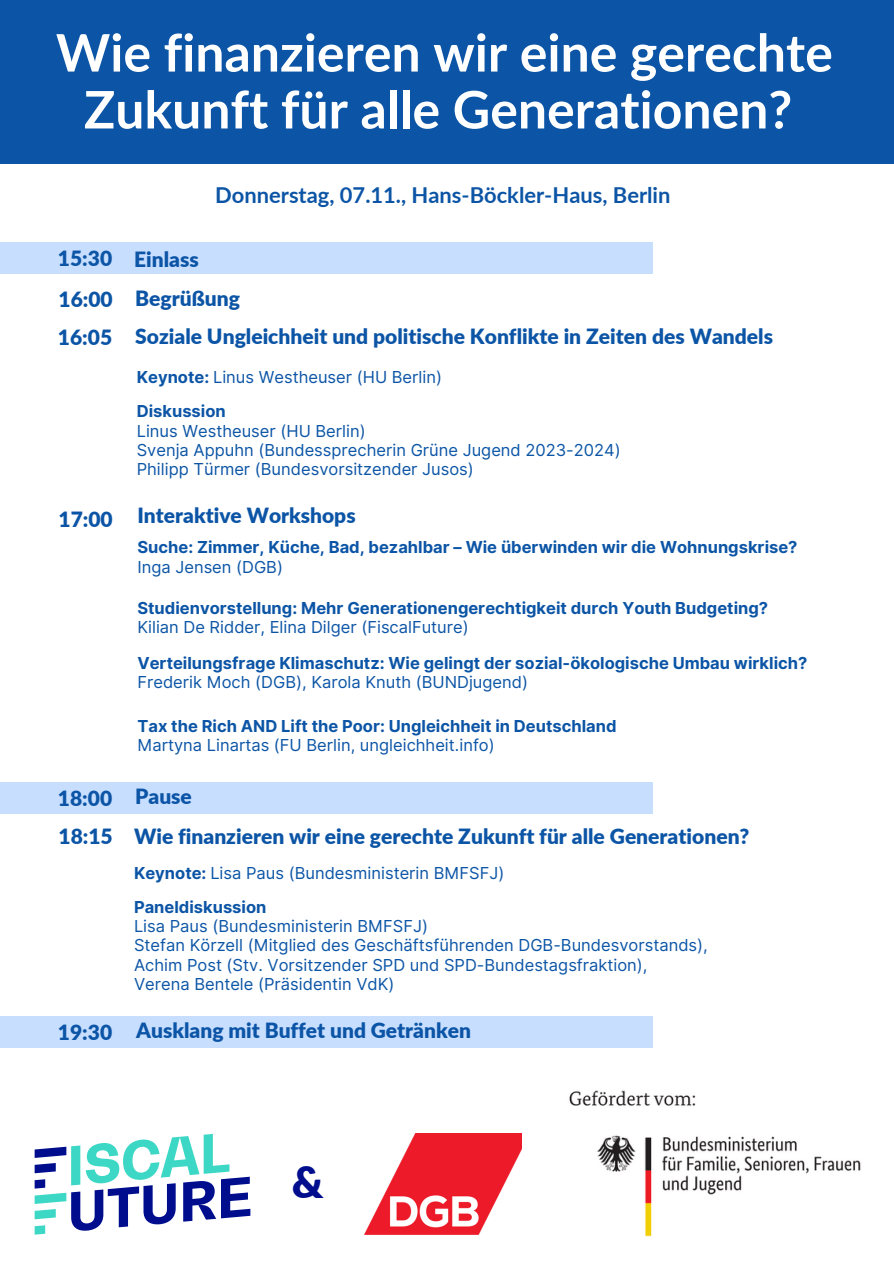
<style>
.page{position:relative;width:894px;height:1264px;background:#fff}
.page>*{position:absolute;margin:0;border:0;box-sizing:border-box;transform-origin:0 0}
.t1{font:700 51.75px/56.8px "Lato";color:#fff;text-align:center}
.t2{font:900 43.35px "Lato";color:#000e8e}
.t3{font:700 21.9px "Lato";color:#0c55a6}
.t4{font:900 21px "Lato";color:#0c55a6}
.t5{font:16.5px "Inter";color:#0c55a6}
.t6{font:700 16.5px "Inter";color:#0c55a6}
.s1{font-weight:700}
</style>
<div class="page">
<div style="left:0;top:0;width:893px;height:164px;background:#0c55a6"></div>
<div style="left:0;top:782px;width:653px;height:31px;background:#c7deff"></div>
<div style="left:0;top:1016px;width:653px;height:31px;background:#c7deff"></div>
<img style="left:365px;top:1133px;width:157px;height:101px">
<svg style="left:35px;top:1134px;width:215px;height:100px"></svg>
<div style="left:0;top:242px;width:653px;height:32px;background:#c7deff"></div>
<img style="left:569px;top:1090px;width:292px;height:147px">
<p class="t1" style="left:56px;top:23px;width:778px">Wie finanzieren wir eine gerechte<br>Zukunft für alle Generationen?</p>
<p class="t3" style="left:215px;top:182px;width:456px">Donnerstag, 07.11., Hans-Böckler-Haus, Berlin</p>
<h2 class="t4" style="left:58px;top:245px;width:56px">15:30</h2>
<p class="t4" style="left:134px;top:246px;width:66px">Einlass</p>
<h2 class="t4" style="left:58px;top:286px;width:56px">16:00</h2>
<p class="t4" style="left:135px;top:285px;width:106px">Begrüßung</p>
<p class="t4" style="left:58px;top:324px;width:56px">16:05</p>
<p class="t4" style="left:135px;top:323px;width:639px">Soziale Ungleichheit und politische Konflikte in Zeiten des Wandels</p>
<h2 class="t5" style="left:137px;top:367px;width:307px"><span class="s1">Keynote:</span> Linus Westheuser (HU Berlin)</h2>
<p class="t6" style="left:137px;top:401px;width:90px">Diskussion</p>
<p class="t5" style="left:137px;top:420px;width:230px">Linus Westheuser (HU Berlin)</p>
<p class="t5" style="left:137px;top:440px;width:485px">Svenja Appuhn (Bundessprecherin Grüne Jugend 2023-2024)</p>
<p class="t5" style="left:137px;top:459px;width:338px">Philipp Türmer (Bundesvorsitzender Jusos)</p>
<p class="t4" style="left:58px;top:506px;width:56px">17:00</p>
<p class="t4" style="left:137px;top:502px;width:220px">Interaktive Workshops</p>
<p class="t6" style="left:137px;top:537px;width:661px">Suche: Zimmer, Küche, Bad, bezahlbar – Wie überwinden wir die Wohnungskrise?</p>
<p class="t5" style="left:137px;top:557px;width:147px">Inga Jensen (DGB)</p>
<p class="t6" style="left:137px;top:598px;width:632px">Studienvorstellung: Mehr Generationengerechtigkeit durch Youth Budgeting?</p>
<h2 class="t5" style="left:137px;top:617px;width:333px">Kilian De Ridder, Elina Dilger (FiscalFuture)</h2>
<h2 class="t6" style="left:137px;top:653px;width:671px">Verteilungsfrage Klimaschutz: Wie gelingt der sozial-ökologische Umbau wirklich?</h2>
<h2 class="t5" style="left:137px;top:672px;width:392px">Frederik Moch (DGB), Karola Knuth (BUNDjugend)</h2>
<h2 class="t6" style="left:137px;top:716px;width:480px">Tax the Rich AND Lift the Poor: Ungleichheit in Deutschland</h2>
<p class="t5" style="left:137px;top:735px;width:359px">Martyna Linartas (FU Berlin, ungleichheit.info)</p>
<p class="t4" style="left:58px;top:785px;width:56px">18:00</p>
<p class="t4" style="left:135px;top:783px;width:58px">Pause</p>
<p class="t4" style="left:58px;top:823px;width:56px">18:15</p>
<p class="t4" style="left:134px;top:823px;width:616px">Wie finanzieren wir eine gerechte Zukunft für alle Generationen?</p>
<p class="t5" style="left:134px;top:863px;width:372px"><span class="s1">Keynote:</span> Lisa Paus (Bundesministerin BMFSFJ)</p>
<h1 class="t6" style="left:134px;top:897px;width:134px">Paneldiskussion</h1>
<h2 class="t5" style="left:134px;top:916px;width:295px">Lisa Paus (Bundesministerin BMFSFJ)</h2>
<h2 class="t5" style="left:134px;top:935px;width:575px">Stefan Körzell (Mitglied des Geschäftsführenden DGB-Bundesvorstands),</h2>
<h2 class="t5" style="left:134px;top:954px;width:515px">Achim Post (Stv. Vorsitzender SPD und SPD-Bundestagsfraktion),</h2>
<h2 class="t5" style="left:134px;top:973px;width:262px">Verena Bentele (Präsidentin VdK)</h2>
<h2 class="t4" style="left:58px;top:1019px;width:56px">19:30</h2>
<h2 class="t4" style="left:136px;top:1017px;width:336px">Ausklang mit Buffet und Getränken</h2>
<p class="t2" style="left:292px;top:1155px;width:33px">&amp;</p>
</div>
